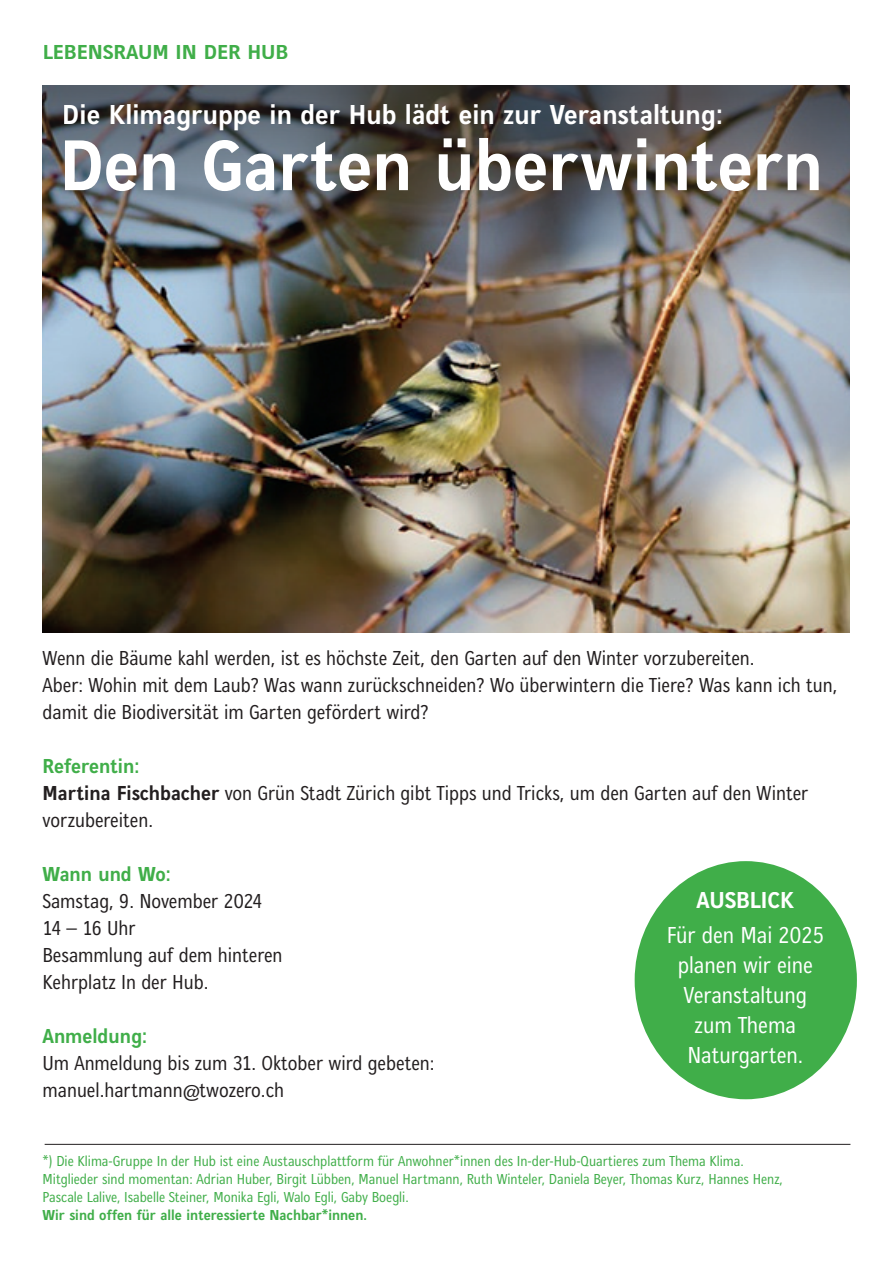
<style>
.page{position:relative;width:893px;height:1263px;background:#fff}
.page>*{position:absolute;margin:0;border:0;box-sizing:border-box;transform-origin:0 0}
.t1{font:700 74.55px "Alpha TOT";color:#fff}
.t2{font:700 28.5px "Alpha TOT";color:#fff}
.t3{font:24px/30px "Alpha TOT";color:#fff;text-align:center}
.t4{font:700 24px "Alpha TOT";color:#fff}
.t5{font:21px/27px "Alpha TOT";color:#231f20}
.t6{font:700 21px "Alpha TOT";color:#40ae49}
.t7{font:700 21px "Alpha TOT";color:#40ae49;scale:1.07 1}
.t8{font:15px/18px "Alpha TOT";color:#40ae49}
.t9{font:700 15px "Alpha TOT";color:#40ae49}
.s1{font-weight:700;color:#40ae49}
.s2{font-weight:700}
</style>
<div class="page">
<img style="left:43px;top:292px;width:806px;height:340px">
<hr style="left:45px;top:1144px;width:805px;height:1px;background:#231f20">
<img style="left:43px;top:85px;width:807px;height:207px">
<div style="left:635px;top:861px;width:222px;height:238px;background:#40ae49;border-radius:50%"></div>
<p class="t7" style="left:43px;top:40px;width:231px">Lebensraum In der Hub</p>
<h2 class="t2" style="left:63px;top:98px;width:662px">Die Klimagruppe in der Hub lädt ein zur Veranstaltung:</h2>
<h1 class="t1" style="left:60px;top:122px;width:765px">Den Garten überwintern</h1>
<p class="t5" style="left:43px;top:644px;width:796px">Wenn die Bäume kahl werden, ist es höchste Zeit, den Garten auf den Winter vorzubereiten.<br>Aber: Wohin mit dem Laub? Was wann zurückschneiden? Wo überwintern die Tiere? Was kann ich tun, damit die Biodiversität im Garten gefördert wird?</p>
<p class="t5" style="left:43px;top:752px;width:767px"><span class="s1">Referentin:<br></span><span class="s2">Martina Fischbacher</span> von Grün Stadt Zürich gibt Tipps und Tricks, um den Garten auf den Winter vorzubereiten.</p>
<p class="t6" style="left:43px;top:862px;width:130px">Wann und Wo:</p>
<p class="t5" style="left:43px;top:887px;width:242px">Samstag, 9. November 2024<br>14 – 16 Uhr<br>Besammlung auf dem hinteren<br>Kehrplatz In der Hub.</p>
<p class="t6" style="left:43px;top:1024px;width:106px">Anmeldung:</p>
<p class="t5" style="left:43px;top:1049px;width:394px">Um Anmeldung bis zum 31. Oktober wird gebeten: manuel.hartmann@twozero.ch</p>
<p class="t4" style="left:697px;top:887px;width:99px">Ausblick</p>
<p class="t3" style="left:666px;top:919px;width:159px">Für den Mai 2025 planen wir eine<br>Veranstaltung zum Thema<br>Naturgarten.</p>
<p class="t8" style="left:43px;top:1152px;width:742px">*) Die Klima-Gruppe In der Hub ist eine Austauschplattform für Anwohner*innen des In-der-Hub-Quartieres zum Thema Klima.<br>Mitglieder sind momentan: Adrian Huber, Birgit Lübben, Manuel Hartmann, Ruth Winteler, Daniela Beyer, Thomas Kurz, Hannes Henz,<br>Pascale Lalive, Isabelle Steiner, Monika Egli, Walo Egli, Gaby Boegli.</p>
<p class="t9" style="left:43px;top:1206px;width:326px">Wir sind offen für alle interessierte Nachbar*innen.</p>
</div>
